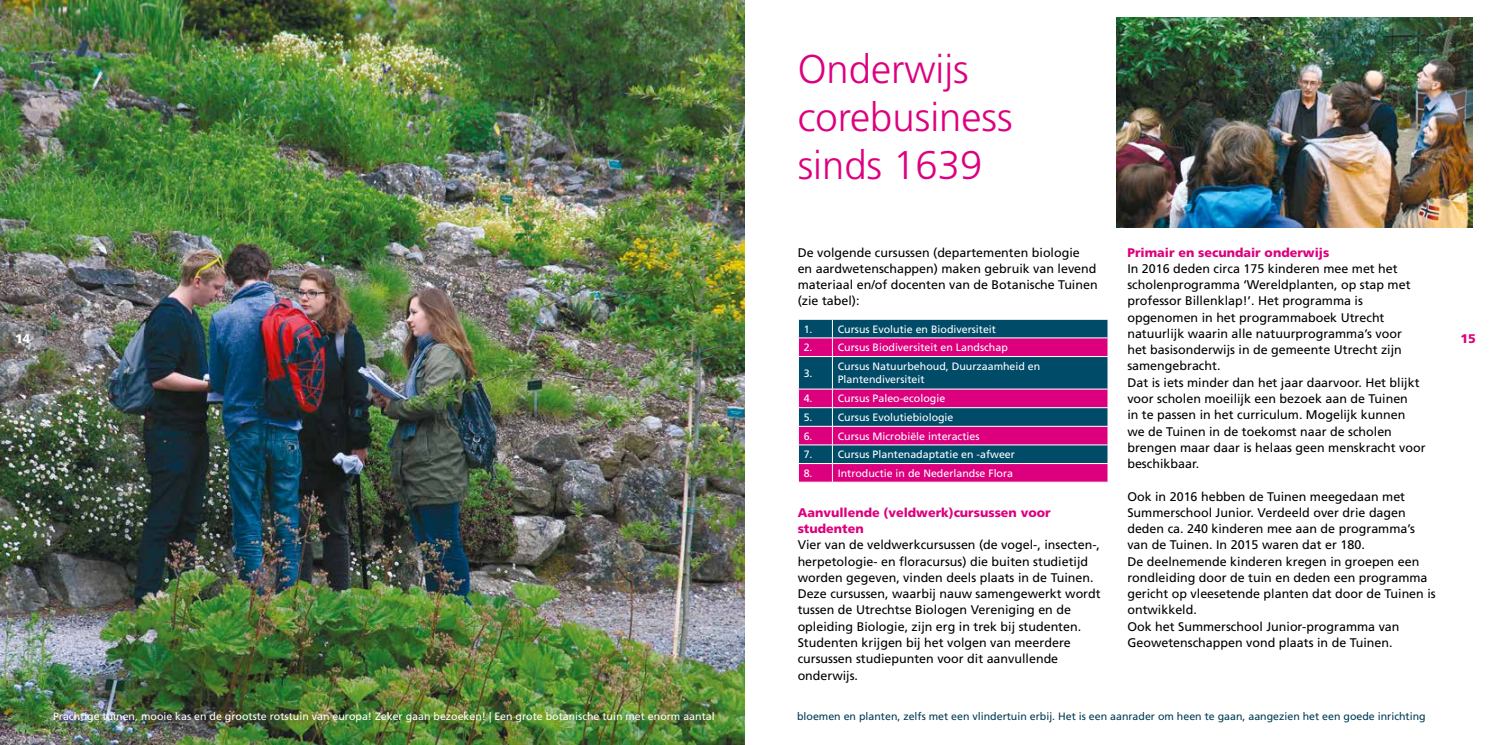
<style>
.page{position:relative;width:1489px;height:745px;background:#fff}
.page>*{position:absolute;margin:0;border:0;box-sizing:border-box;transform-origin:0 0}
.t1{font:300 40px/48px "Frutiger LT Std";color:#dd007e}
.t2{font:12.5px/16.2px "Frutiger LT Std";color:#000}
.t3{font:900 12.5px/16.2px "Frutiger LT Std";color:#dd007e}
.t4{font:900 12.5px "Frutiger LT Std";color:#fff}
.t5{font:10.62px/12.8px "Frutiger LT Std";color:#fff}
.t6{font:10.62px "Frutiger LT Std";color:#003c56}
</style>
<div class="page">
<img style="left:0;top:0;width:744px;height:744px">
<div style="left:799px;top:320px;width:308px;height:17px;background:#004c68"></div>
<svg style="left:799px;top:338px;width:308px;height:50px;background:#513271"></svg>
<svg style="left:832px;top:319px;width:1px;height:37px"></svg>
<svg style="left:1107px;top:319px;width:1px;height:37px"></svg>
<hr style="left:798px;top:356px;width:34px;height:1px;background:#fff">
<hr style="left:832px;top:356px;width:276px;height:1px;background:#fff">
<hr style="left:832px;top:356px;width:1px;height:32px;background:#fff">
<svg style="left:798px;top:389px;width:310px;height:92px;background:#8a2a7c"></svg>
<hr style="left:832px;top:444px;width:276px;height:1px;background:#fff">
<img style="left:1116px;top:18px;width:356px;height:209px">
<h1 class="t1" style="left:797px;top:46px;width:216px">Onderwijs corebusiness sinds 1639</h1>
<p class="t2" style="left:797px;top:244px;width:301px">De volgende cursussen (departementen biologie<br>en aardwetenschappen) maken gebruik van levend materiaal en/of docenten van de Botanische Tuinen (zie tabel):</p>
<p class="t3" style="left:1127px;top:244px;width:203px">Primair en secundair onderwijs</p>
<p class="t2" style="left:1127px;top:260px;width:300px">In 2016 deden circa 175 kinderen mee met het scholenprogramma ‘Wereldplanten, op stap met professor Billenklap!’. Het programma is opgenomen in het programmaboek Utrecht natuurlijk waarin alle natuurprogramma’s voor<br>het basisonderwijs in de gemeente Utrecht zijn samengebracht.<br>Dat is iets minder dan het jaar daarvoor. Het blijkt voor scholen moeilijk een bezoek aan de Tuinen<br>in te passen in het curriculum. Mogelijk kunnen we de Tuinen in de toekomst naar de scholen brengen maar daar is helaas geen menskracht voor beschikbaar.</p>
<p class="t2" style="left:1127px;top:488px;width:310px">Ook in 2016 hebben de Tuinen meegedaan met Summerschool Junior. Verdeeld over drie dagen deden ca. 240 kinderen mee aan de programma’s van de Tuinen. In 2015 waren dat er 180.<br>De deelnemende kinderen kregen in groepen een rondleiding door de tuin en deden een programma gericht op vleesetende planten dat door de Tuinen is ontwikkeld.<br>Ook het Summerschool Junior-programma van Geowetenschappen vond plaats in de Tuinen.</p>
<p class="t5" style="left:803px;top:322px;width:194px">1. Cursus Evolutie en Biodiversiteit</p>
<p class="t5" style="left:803px;top:341px;width:206px">2. Cursus Biodiversiteit en Landschap</p>
<p class="t5" style="left:803px;top:366px;width:10px">3.</p>
<p class="t5" style="left:837px;top:360px;width:204px">Cursus Natuurbehoud, Duurzaamheid en<br>Plantendiversiteit</p>
<p class="t5" style="left:803px;top:392px;width:143px">4. Cursus Paleo-ecologie</p>
<p class="t5" style="left:803px;top:410px;width:151px">5. Cursus Evolutiebiologie</p>
<p class="t5" style="left:803px;top:429px;width:177px">6. Cursus Microbiële interacties</p>
<p class="t5" style="left:803px;top:448px;width:213px">7. Cursus Plantenadaptatie en -afweer</p>
<p class="t5" style="left:803px;top:466px;width:211px">8. Introductie in de Nederlandse Flora</p>
<p class="t4" style="left:15px;top:331px;width:17px">14</p>
<p class="t3" style="left:1460px;top:331px;width:17px">15</p>
<p class="t3" style="left:797px;top:504px;width:254px">Aanvullende (veldwerk)cursussen voor studenten</p>
<p class="t2" style="left:797px;top:536px;width:304px">Vier van de veldwerkcursussen (de vogel-, insecten-, herpetologie- en floracursus) die buiten studietijd worden gegeven, vinden deels plaats in de Tuinen.<br>Deze cursussen, waarbij nauw samengewerkt wordt tussen de Utrechtse Biologen Vereniging en de opleiding Biologie, zijn erg in trek bij studenten.<br>Studenten krijgen bij het volgen van meerdere cursussen studiepunten voor dit aanvullende onderwijs.</p>
<p class="t5" style="left:53px;top:709px;width:663px">Prachtige tuinen, mooie kas en de grootste rotstuin van europa! Zeker gaan bezoeken! | Een grote botanische tuin met enorm aantal</p>
<p class="t6" style="left:797px;top:709px;width:630px">bloemen en planten, zelfs met een vlindertuin erbij. Het is een aanrader om heen te gaan, aangezien het een goede inrichting</p>
</div>
